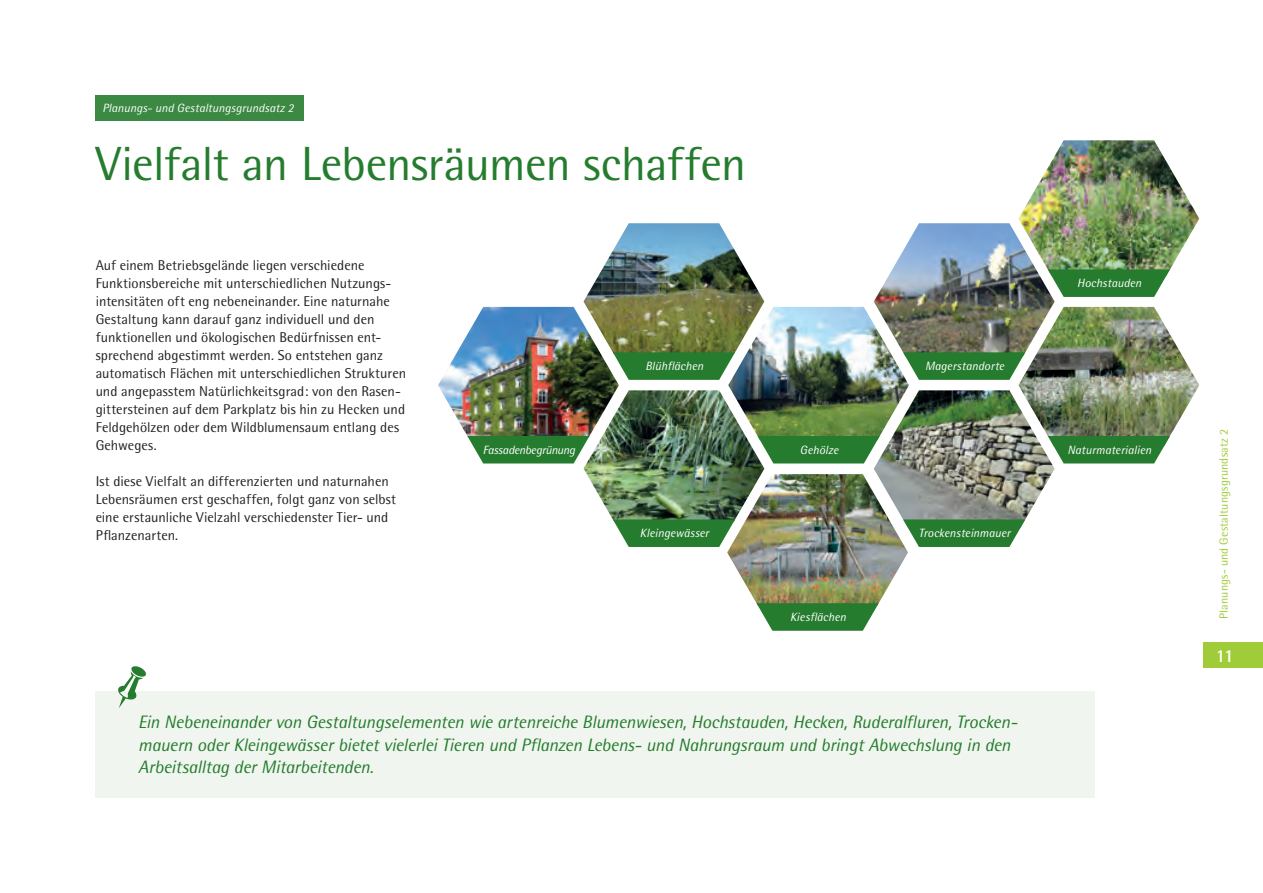
<style>
.page{position:relative;width:1263px;height:893px;background:#fff}
.page>*{position:absolute;margin:0;border:0;box-sizing:border-box;transform-origin:0 0}
.HEADLINE{font:48px "Rotis Semi Sans";letter-spacing:-.01em;color:#257c2e}
.FLIEßTEXT_2{font:italic 18px/22.5px "Rotis Semi Sans";letter-spacing:-.01em;color:#257c2e}
.t1{font:700 18px "Rotis Semi Sans";color:#fff}
.FLIEßTEXT_2-2{font:14.25px/18px "Rotis Semi Sans";color:#231f20}
.t2{font:italic 12px "Rotis Semi Sans";letter-spacing:.005em;color:#fff}
.Paginierungstext{font:12px "Rotis Semi Sans";letter-spacing:.01em;color:#a1cc3a}
.t3{font:italic 12px "Rotis Semi Sans";letter-spacing:-.025em;color:#fff}
</style>
<div class="page">
<div style="left:1203px;top:642px;width:60px;height:26px;background:#a1cc3a"></div>
<img style="left:438px;top:307px;width:181px;height:129px">
<img style="left:583px;top:390px;width:181px;height:130px">
<img style="left:583px;top:223px;width:181px;height:131px">
<img style="left:727px;top:474px;width:181px;height:129px">
<img style="left:728px;top:307px;width:181px;height:133px">
<img style="left:874px;top:390px;width:180px;height:138px">
<img style="left:874px;top:223px;width:180px;height:134px">
<img style="left:1018px;top:307px;width:181px;height:139px">
<img style="left:1018px;top:140px;width:181px;height:136px">
<div style="left:96px;top:96px;width:208px;height:25px;background:#3b8943"></div>
<div style="left:96px;top:691px;width:999px;height:106px;background:#f0f6ef"></div>
<svg style="left:118px;top:666px;width:28px;height:42px"></svg>
<svg style="left:467px;top:436px;width:122px;height:27px;background:#408c48"></svg>
<svg style="left:613px;top:519px;width:122px;height:28px;background:#418c48"></svg>
<svg style="left:613px;top:352px;width:122px;height:28px;background:#418c48"></svg>
<svg style="left:756px;top:603px;width:123px;height:28px;background:#448e4b"></svg>
<svg style="left:757px;top:436px;width:123px;height:27px;background:#408c48"></svg>
<svg style="left:903px;top:519px;width:122px;height:28px;background:#428c49"></svg>
<svg style="left:903px;top:352px;width:122px;height:28px;background:#418c48"></svg>
<svg style="left:1048px;top:436px;width:122px;height:27px;background:#3f8c47"></svg>
<svg style="left:1048px;top:269px;width:122px;height:28px;background:#418c48"></svg>
<p class="t2" style="left:102px;top:101px;width:193px">Planungs- und Gestaltungsgrundsatz 2</p>
<p class="HEADLINE" style="left:96px;top:135px;width:652px">Vielfalt an Lebensräumen schaffen</p>
<p class="FLIEßTEXT_2-2" style="left:96px;top:256px;width:312px">Auf einem Betriebsgelände liegen verschiedene Funktionsbereiche mit unterschiedlichen Nutzungs&shy;intensitäten oft eng nebeneinander. Eine naturnahe Gestaltung kann darauf ganz individuell und den funktionellen und ökologischen Bedürfnissen ent&shy;sprechend abgestimmt werden. So entstehen ganz automatisch Flächen mit unterschiedlichen Strukturen und angepasstem Natürlichkeitsgrad: von den Rasen&shy;gittersteinen auf dem Parkplatz bis hin zu Hecken und Feldgehölzen oder dem Wildblumensaum entlang des Gehweges.</p>
<p class="FLIEßTEXT_2-2" style="left:96px;top:472px;width:302px">Ist diese Vielfalt an differenzierten und naturnahen Lebensräumen erst geschaffen, folgt ganz von selbst eine erstaunliche Vielzahl verschiedenster Tier- und Pflanzenarten.</p>
<p class="t3" style="left:483px;top:442px;width:94px">Fassadenbegrünung</p>
<p class="t2" style="left:645px;top:359px;width:60px">Blühflächen</p>
<p class="t2" style="left:640px;top:526px;width:71px">Kleingewässer</p>
<p class="t2" style="left:800px;top:442px;width:40px">Gehölze</p>
<p class="t2" style="left:790px;top:610px;width:58px">Kiesflächen</p>
<p class="t2" style="left:925px;top:359px;width:81px">Magerstandorte</p>
<p class="t2" style="left:919px;top:526px;width:93px">Trockensteinmauer</p>
<p class="FLIEßTEXT_2" style="left:138px;top:710px;width:881px">Ein Nebeneinander von Gestaltungselementen wie artenreiche Blumenwiesen, Hochstauden, Hecken, Ruderalfluren, Trocken&shy;mauern oder Kleingewässer bietet vielerlei Tieren und Pflanzen Lebens- und Nahrungsraum und bringt Abwechslung in den<br>Arbeitsalltag der Mitarbeitenden.</p>
<p class="t2" style="left:1077px;top:276px;width:66px">Hochstauden</p>
<p class="t2" style="left:1067px;top:442px;width:85px">Naturmaterialien</p>
<p class="Paginierungstext" style="left:1217px;top:619px;width:192px;rotate:-90deg">Planungs- und Gestaltungsgrundsatz 2</p>
<p class="t1" style="left:1216px;top:644px;width:20px">11</p>
</div>
